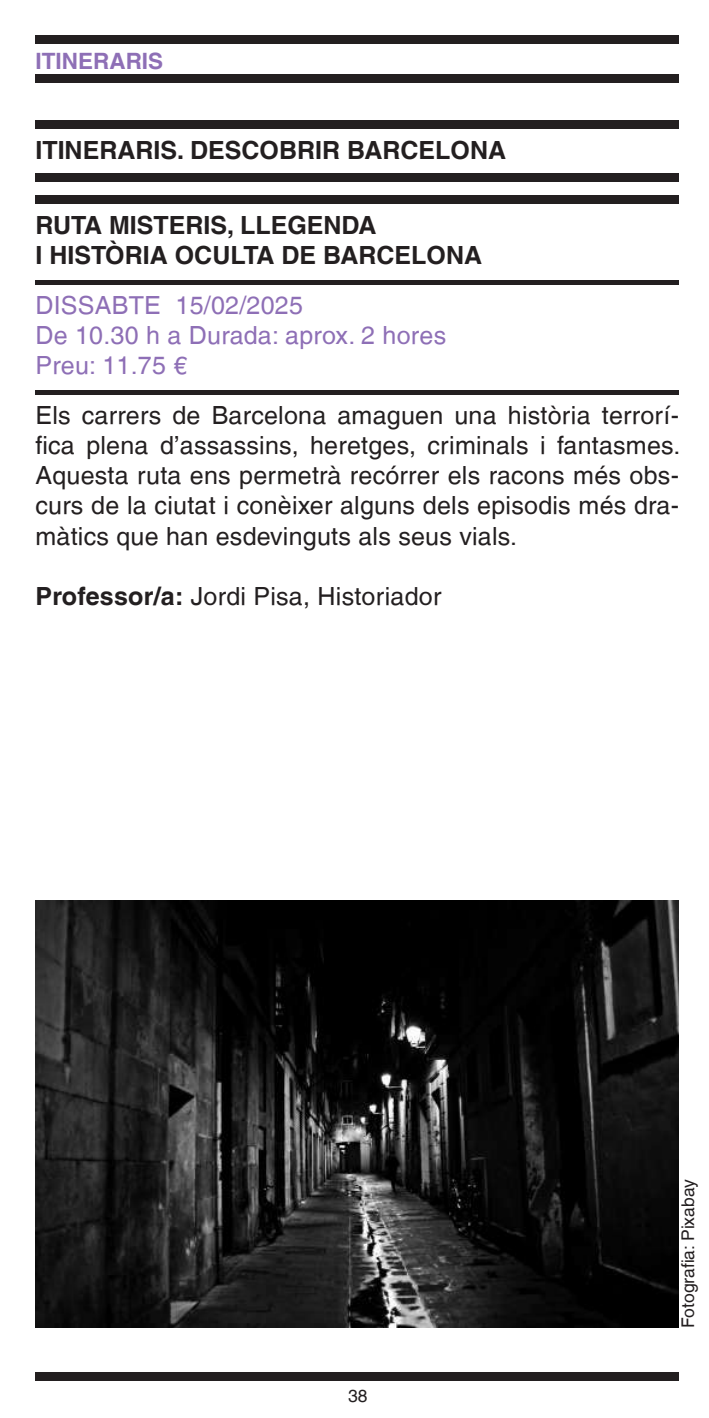
<style>
.page{position:relative;width:709px;height:1418px;background:#fff}
.page>*{position:absolute;margin:0;border:0;box-sizing:border-box;transform-origin:0 0}
.t1{font:25px/30px "Helvetica LT";letter-spacing:.01em;color:#231f20;text-align:justify}
.t2{font:700 25px/30px "Helvetica LT";color:#231f20}
.t3{font:25px/30px "Helvetica LT";letter-spacing:.01em;color:#8e6fb6}
.t4{font:700 22.5px "Helvetica LT";color:#8e6fb6}
.t5{font:17.5px "Helvetica LT";color:#231f20}
.s1{font-weight:700}
</style>
<div class="page">
<div style="left:35px;top:35px;width:644px;height:9px;background:#231f20"></div>
<div style="left:35px;top:74px;width:644px;height:9px;background:#231f20"></div>
<div style="left:35px;top:1372px;width:644px;height:8px;background:#231f20"></div>
<div style="left:35px;top:120px;width:644px;height:9px;background:#231f20"></div>
<div style="left:35px;top:173px;width:644px;height:9px;background:#231f20"></div>
<div style="left:35px;top:195px;width:644px;height:9px;background:#231f20"></div>
<hr style="left:35px;top:280px;width:644px;height:4px;background:#231f20">
<hr style="left:35px;top:390px;width:644px;height:4px;background:#231f20">
<img style="left:35px;top:900px;width:643px;height:427px">
<p class="t4" style="left:36px;top:47px;width:129px">ITINERARIS</p>
<p class="t2" style="left:35px;top:135px;width:472px">ITINERARIS. DESCOBRIR BARCELONA</p>
<p class="t2" style="left:35px;top:210px;width:448px">RUTA MISTERIS, LLEGENDA<br>I HISTÒRIA OCULTA DE BARCELONA</p>
<p class="t3" style="left:35px;top:290px;width:412px">DISSABTE 15/02/2025<br>De 10.30 h a Durada: aprox. 2 hores<br>Preu: 11.75 €</p>
<p class="t1" style="left:35px;top:400px;width:646px">Els carrers de Barcelona amaguen una història terrorí&shy;fica plena d’assassins, heretges, criminals i fantasmes.<br>Aquesta ruta ens permetrà recórrer els racons més obs&shy;curs de la ciutat i conèixer alguns dels episodis més dra&shy;màtics que han esdevinguts als seus vials.</p>
<p class="t1" style="left:35px;top:580px;width:407px"><span class="s1">Professor/a:</span> Jordi Pisa, Historiador</p>
<p class="t5" style="left:348px;top:1385px;width:21px">38</p>
<p class="t5" style="left:678px;top:1327px;width:150px;rotate:-90deg">Fotografia: Pixabay</p>
</div>
